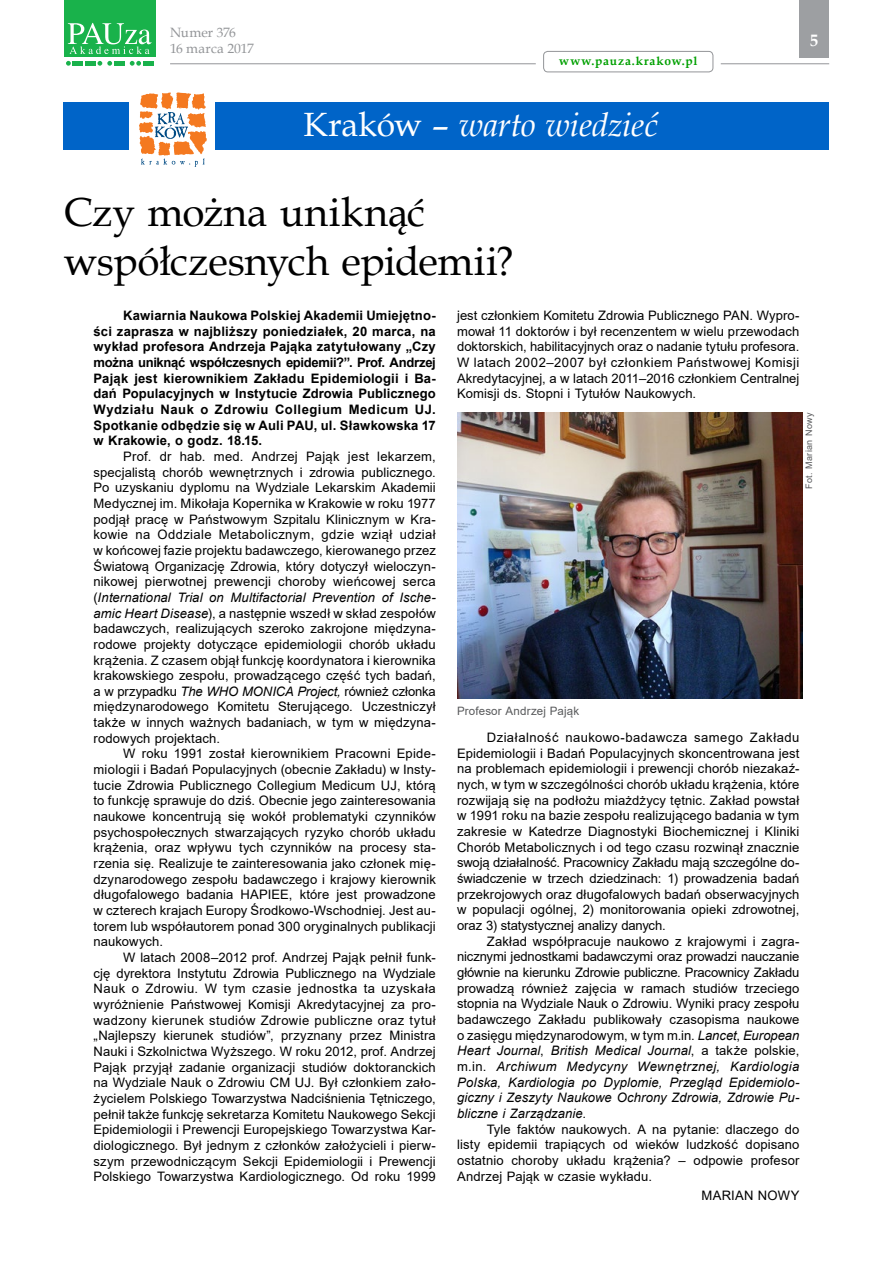
<style>
.page{position:relative;width:893px;height:1263px;background:#fff}
.page>*{position:absolute;margin:0;border:0;box-sizing:border-box;transform-origin:0 0}
.t1{font:40.5px/48.6px "Book Antiqua";letter-spacing:-.005em;color:#000}
.t2{font:italic 33.6px "Book Antiqua";letter-spacing:-.015em;color:#fff}
.t3{font:700 16.5px "Book Antiqua";color:#fff}
.t4{font:13.5px/16.2px "Book Antiqua";color:#939598}
.t5{font:13.05px/15.6px "Arial";letter-spacing:.005em;color:#000;text-align:justify}
.t6{font:700 13.05px/15.6px "Arial";letter-spacing:.015em;color:#000;text-align:justify}
.t7{font:700 12px "Book Antiqua";letter-spacing:.07em;color:#00a000}
.t8{font:11.55px "Arial";letter-spacing:.015em;color:#58595b}
.t9{font:9px "Arial";letter-spacing:.04em;color:#58595b}
.s1{font-style:normal}
.s2{font-style:italic}
</style>
<div class="page">
<div style="left:799px;top:0;width:30px;height:57px;background:#9d9fa2"></div>
<svg style="left:66px;top:61px;width:5px;height:5px"></svg>
<svg style="left:97px;top:61px;width:15px;height:5px"></svg>
<svg style="left:130px;top:61px;width:11px;height:5px"></svg>
<div style="left:73px;top:61px;width:10px;height:5px;background:#19b24b"></div>
<div style="left:85px;top:61px;width:11px;height:5px;background:#19b24b"></div>
<div style="left:114px;top:61px;width:11px;height:5px;background:#19b24b"></div>
<div style="left:143px;top:61px;width:11px;height:5px;background:#19b24b"></div>
<div style="left:64px;top:0;width:92px;height:56px;background:#19b24b"></div>
<svg style="left:68px;top:23px;width:83px;height:31px"></svg>
<hr style="left:170px;top:63px;width:366px;height:1px;background:#939598">
<div style="left:543px;top:51px;width:170px;height:21px;border:1px solid #939598;border-radius:4px"></div>
<hr style="left:721px;top:63px;width:108px;height:1px;background:#939598">
<div style="left:216px;top:102px;width:613px;height:48px;background:#0064c8"></div>
<div style="left:64px;top:102px;width:65px;height:47px;background:#0064c8"></div>
<svg style="left:139px;top:92px;width:68px;height:75px"></svg>
<img style="left:457px;top:412px;width:345px;height:287px">
<p class="t4" style="left:170px;top:24px;width:85px">Numer 376<br>16 marca 2017</p>
<p class="t3" style="left:810px;top:30px;width:10px">5</p>
<p class="t7" style="left:559px;top:53px;width:140px">www.pauza.krakow.pl</p>
<h2 class="t2" style="left:304px;top:101px;width:356px"><span class="s1">Kraków –</span> warto wiedzieć</h2>
<h1 class="t1" style="left:64px;top:187px;width:451px">Czy można uniknąć współczesnych epidemii?</h1>
<p class="t6" style="left:94px;top:308px;width:344px;text-indent:30px">Kawiarnia Naukowa Polskiej Akademii Umiejętno&shy;ści zaprasza w najbliższy poniedziałek, 20 marca, na wykład profesora Andrzeja Pająka zatytułowany „Czy można uniknąć współczesnych epidemii?”. Prof. Andrzej Pająk jest kierownikiem Zakładu Epidemiologii i Ba&shy;dań Populacyjnych w Instytucie Zdrowia Publicznego Wydziału Nauk o Zdrowiu Collegium Medicum UJ.<br>Spotkanie odbędzie się w Auli PAU, ul. Sławkowska 17 w Krakowie, o godz. 18.15.</p>
<p class="t5" style="left:94px;top:448px;width:344px;text-indent:30px">Prof. dr hab. med. Andrzej Pająk jest lekarzem, specjalistą chorób wewnętrznych i zdrowia publicznego.<br>Po uzyskaniu dyplomu na Wydziale Lekarskim Akademii Medycznej im. Mikołaja Kopernika w Krakowie w roku 1977 podjął pracę w Państwowym Szpitalu Klinicznym w Kra&shy;kowie na Oddziale Metabolicznym, gdzie wziął udział w końcowej fazie projektu badawczego, kierowanego przez Światową Organizację Zdrowia, który dotyczył wieloczyn&shy;nikowej pierwotnej prewencji choroby wieńcowej serca (<span class="s2">International Trial on Multifactorial Prevention of Ische&shy;amic Heart Disease</span>), a następnie wszedł w skład zespołów badawczych, realizujących szeroko zakrojone międzyna&shy;rodowe projekty dotyczące epidemiologii chorób układu krążenia. Z czasem objął funkcję koordynatora i kierownika krakowskiego zespołu, prowadzącego część tych badań, a w przypadku <span class="s2">The WHO MONICA Project,</span> również członka międzynarodowego Komitetu Sterującego. Uczestniczył także w innych ważnych badaniach, w tym w międzyna&shy;rodowych projektach.</p>
<p class="t5" style="left:94px;top:746px;width:344px;text-indent:30px">W roku 1991 został kierownikiem Pracowni Epide&shy;miologii i Badań Populacyjnych (obecnie Zakładu) w Insty&shy;tucie Zdrowia Publicznego Collegium Medicum UJ, którą to funkcję sprawuje do dziś. Obecnie jego zainteresowania naukowe koncentrują się wokół problematyki czynników psychospołecznych stwarzających ryzyko chorób układu krążenia, oraz wpływu tych czynników na procesy sta&shy;rzenia się. Realizuje te zainteresowania jako członek mię&shy;dzynarodowego zespołu badawczego i krajowy kierownik długofalowego badania HAPIEE, które jest prowadzone w czterech krajach Europy Środkowo-Wschodniej. Jest au&shy;torem lub współautorem ponad 300 oryginalnych publikacji naukowych.</p>
<p class="t5" style="left:94px;top:949px;width:344px;text-indent:30px">W latach 2008–2012 prof. Andrzej Pająk pełnił funk&shy;cję dyrektora Instytutu Zdrowia Publicznego na Wydziale Nauk o Zdrowiu. W tym czasie jednostka ta uzyskała wyróżnienie Państwowej Komisji Akredytacyjnej za pro&shy;wadzony kierunek studiów Zdrowie publiczne oraz tytuł „Najlepszy kierunek studiów”, przyznany przez Ministra Nauki i Szkolnictwa Wyższego. W roku 2012, prof. Andrzej Pająk przyjął zadanie organizacji studiów doktoranckich na Wydziale Nauk o Zdrowiu CM UJ. Był członkiem zało&shy;życielem Polskiego Towarzystwa Nadciśnienia Tętniczego, pełnił także funkcję sekretarza Komitetu Naukowego Sekcji Epidemiologii i Prewencji Europejskiego Towarzystwa Kar&shy;diologicznego. Był jednym z członków założycieli i pierw&shy;szym przewodniczącym Sekcji Epidemiologii i Prewencji Polskiego Towarzystwa Kardiologicznego. Od roku 1999</p>
<p class="t5" style="left:457px;top:307px;width:344px">jest członkiem Komitetu Zdrowia Publicznego PAN. Wypro&shy;mował 11 doktorów i był recenzentem w wielu przewodach doktorskich, habilitacyjnych oraz o nadanie tytułu profesora.<br>W latach 2002–2007 był członkiem Państwowej Komisji Akredytacyjnej, a w latach 2011–2016 członkiem Centralnej Komisji ds. Stopni i Tytułów Naukowych.</p>
<p class="t8" style="left:457px;top:702px;width:124px">Profesor Andrzej Pająk</p>
<p class="t9" style="left:803px;top:489px;width:78px;rotate:-90deg">Fot. Marian Nowy</p>
<p class="t5" style="left:457px;top:729px;width:344px;text-indent:30px">Działalność naukowo-badawcza samego Zakładu Epidemiologii i Badań Populacyjnych skoncentrowana jest na problemach epidemiologii i prewencji chorób niezakaź&shy;nych, w tym w szczególności chorób układu krążenia, które rozwijają się na podłożu miażdżycy tętnic. Zakład powstał w 1991 roku na bazie zespołu realizującego badania w tym zakresie w Katedrze Diagnostyki Biochemicznej i Kliniki Chorób Metabolicznych i od tego czasu rozwinął znacznie swoją działalność. Pracownicy Zakładu mają szczególne do&shy;świadczenie w trzech dziedzinach: 1) prowadzenia badań przekrojowych oraz długofalowych badań obserwacyjnych w populacji ogólnej, 2) monitorowania opieki zdrowotnej, oraz 3) statystycznej analizy danych.</p>
<p class="t5" style="left:457px;top:933px;width:344px;text-indent:30px">Zakład współpracuje naukowo z krajowymi i zagra&shy;nicznymi jednostkami badawczymi oraz prowadzi nauczanie głównie na kierunku Zdrowie publiczne. Pracownicy Zakładu prowadzą również zajęcia w ramach studiów trzeciego stopnia na Wydziale Nauk o Zdrowiu. Wyniki pracy zespołu badawczego Zakładu publikowały czasopisma naukowe o zasięgu międzynarodowym, w tym m.in. <span class="s2">Lancet</span>, <span class="s2">European Heart Journal</span>, <span class="s2">British Medical Journal</span>, a także polskie, m.in. <span class="s2">Archiwum Medycyny Wewnętrznej, Kardiologia Polska, Kardiologia po Dyplomie, Przegląd Epidemiolo&shy;giczny i Zeszyty Naukowe Ochrony Zdrowia, Zdrowie Pu&shy;bliczne i Zarządzanie.</span></p>
<p class="t5" style="left:457px;top:1121px;width:344px;text-indent:30px">Tyle faktów naukowych. A na pytanie: dlaczego do listy epidemii trapiących od wieków ludzkość dopisano ostatnio choroby układu krążenia? – odpowie profesor Andrzej Pająk w czasie wykładu.</p>
<p class="t5" style="left:702px;top:1188px;width:99px">MARIAN NOWY</p>
</div>
